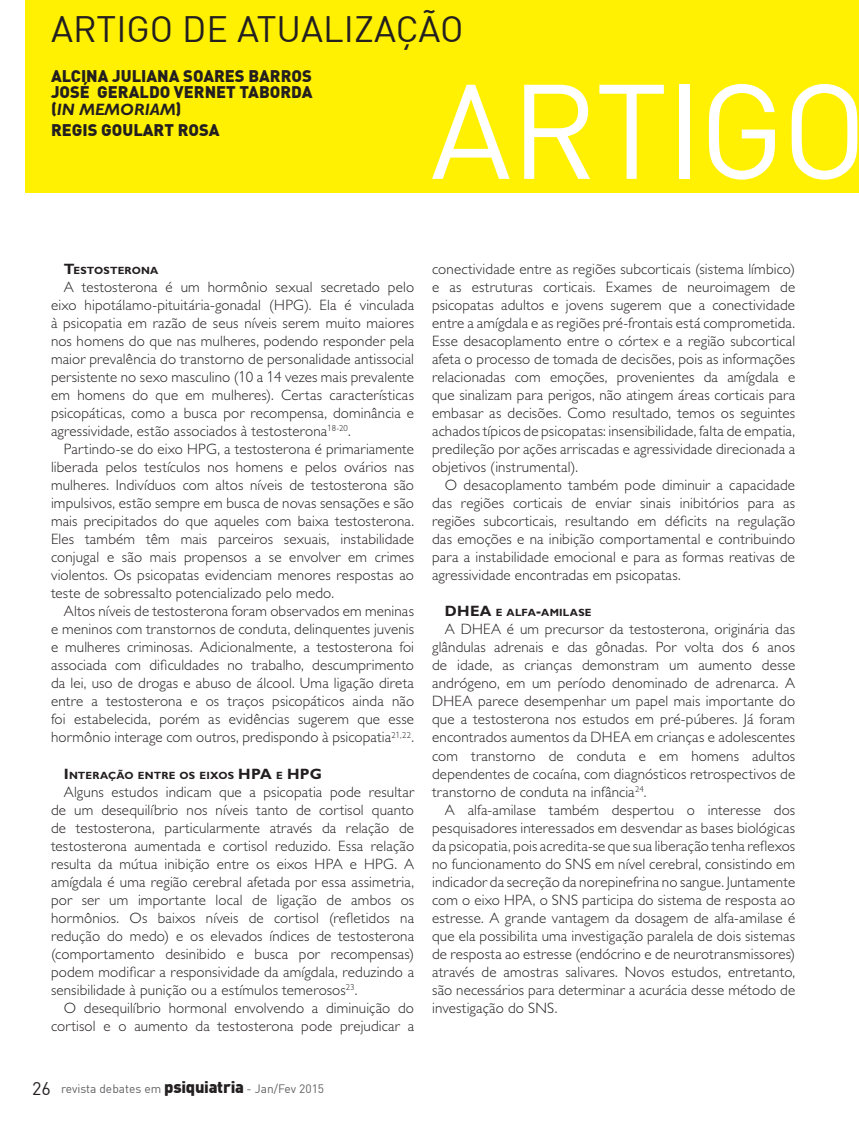
<style>
.page{position:relative;width:859px;height:1132px;background:#fff}
.page>*{position:absolute;margin:0;border:0;box-sizing:border-box;transform-origin:0 0}
.t1{font:132px "DIN";letter-spacing:-.015em;color:#fff}
.t2{font:36px "DIN";color:#231f20}
.t3{font:900 16.5px/16.5px "DIN";color:#231f20}
.t4{font:italic 700 16.5px "Gill Sans Std";color:#231f20}
.t5{font:300 15px/18px "Gill Sans Std";letter-spacing:.01em;color:#231f20;text-align:justify}
.t6{font:12px "DIN";color:#616164}
.t7{font:700 10.5px "Gill Sans Std";letter-spacing:.02em;color:#231f20}
.s1{font-family:"DIN";font-weight:900;font-style:normal}
.s2{font-size:15px}
.s3{font-family:"DIN"}
.s4{font-size:18px;color:#231f20}
.s5{font-weight:900;font-size:16.5px;color:#231f20}
</style>
<div class="page">
<div style="left:26px;top:0;width:833px;height:192px;background:#fff101"></div>
<h2 class="t2" style="left:51px;top:13px;width:414px">ARTIGO DE ATUALIZAÇÃO</h2>
<p class="t3" style="left:51px;top:68px;width:263px">ALCINA JULIANA SOARES BARROS<br>JOSÉ GERALDO VERNET TABORDA</p>
<p class="t4" style="left:51px;top:100px;width:132px"><span class="s1">(</span>IN MEMORIAM<span class="s1">)</span></p>
<p class="t3" style="left:51px;top:122px;width:170px">REGIS GOULART ROSA</p>
<h1 class="t1" style="left:430px;top:72px;width:438px">ARTIGO</h1>
<p class="t7" style="left:64px;top:264px;width:96px"><span class="s2">T</span>ESTOSTERONA</p>
<p class="t5" style="left:51px;top:278px;width:365px;text-indent:13px">A testosterona é um hormônio sexual secretado pelo eixo hipotálamo-pituitária-gonadal (HPG). Ela é vinculada à psicopatia em razão de seus níveis serem muito maiores nos homens do que nas mulheres, podendo responder pela maior prevalência do transtorno de personalidade antissocial persistente no sexo masculino (<span class="s3">1</span>0 a <span class="s3">1</span>4 vezes mais prevalente em homens do que em mulheres). Certas características psicopáticas, como a busca por recompensa, dominância e agressividade, estão associados à testosterona<sup>1</sup><sup>8-20</sup>.</p>
<p class="t5" style="left:51px;top:440px;width:365px;text-indent:13px">Partindo-se do eixo HPG, a testosterona é primariamente liberada pelos testículos nos homens e pelos ovários nas mulheres. Indivíduos com altos níveis de testosterona são impulsivos, estão sempre em busca de novas sensações e são mais precipitados do que aqueles com baixa testosterona.<br>Eles também têm mais parceiros sexuais, instabilidade conjugal e são mais propensos a se envolver em crimes violentos. Os psicopatas evidenciam menores respostas ao teste de sobressalto potencializado pelo medo.</p>
<p class="t5" style="left:51px;top:602px;width:365px;text-indent:13px">Altos níveis de testosterona foram observados em meninas e meninos com transtornos de conduta, delinquentes juvenis e mulheres criminosas. Adicionalmente, a testosterona foi associada com dificuldades no trabalho, descumprimento da lei, uso de drogas e abuso de álcool. Uma ligação direta entre a testosterona e os traços psicopáticos ainda não foi estabelecida, porém as evidências sugerem que esse hormônio interage com outros, predispondo à psicopatia<sup>2</sup><sup>1</sup><sup>,22</sup>.</p>
<p class="t7" style="left:64px;top:768px;width:260px"><span class="s2">I</span>NTERAÇÃO ENTRE OS EIXOS <span class="s2">HPA</span> E <span class="s2">HPG</span></p>
<p class="t5" style="left:51px;top:782px;width:365px;text-indent:13px">Alguns estudos indicam que a psicopatia pode resultar de um desequilíbrio nos níveis tanto de cortisol quanto de testosterona, particularmente através da relação de testosterona aumentada e cortisol reduzido. Essa relação resulta da mútua inibição entre os eixos HPA e HPG. A amígdala é uma região cerebral afetada por essa assimetria, por ser um importante local de ligação de ambos os hormônios. Os baixos níveis de cortisol (refletidos na redução do medo) e os elevados índices de testosterona (comportamento desinibido e busca por recompensas) podem modificar a responsividade da amígdala, reduzindo a sensibilidade à punição ou a estímulos temerosos<sup>23</sup>.</p>
<p class="t5" style="left:51px;top:998px;width:365px;text-align:right">O desequilíbrio hormonal envolvendo a diminuição do cortisol e o aumento da testosterona pode prejudicar a</p>
<p class="t5" style="left:432px;top:260px;width:365px">conectividade entre as regiões subcorticais (sistema límbico) e as estruturas corticais. Exames de neuroimagem de psicopatas adultos e jovens sugerem que a conectividade entre a amígdala e as regiões pré-frontais está comprometida.<br>Esse desacoplamento entre o córtex e a região subcortical afeta o processo de tomada de decisões, pois as informações relacionadas com emoções, provenientes da amígdala e que sinalizam para perigos, não atingem áreas corticais para embasar as decisões. Como resultado, temos os seguintes achados típicos de psicopatas: insensibilidade, falta de empatia, predileção por ações arriscadas e agressividade direcionada a objetivos (instrumental).</p>
<p class="t5" style="left:432px;top:476px;width:365px;text-indent:13px">O desacoplamento também pode diminuir a capacidade das regiões corticais de enviar sinais inibitórios para as regiões subcorticais, resultando em déficits na regulação das emoções e na inibição comportamental e contribuindo para a instabilidade emocional e para as formas reativas de agressividade encontradas em psicopatas.</p>
<p class="t7" style="left:445px;top:606px;width:148px"><span class="s2">DHEA</span> E ALFA<span class="s2">-</span>AMI LASE</p>
<p class="t5" style="left:432px;top:620px;width:365px;text-indent:13px">A DHEA é um precursor da testosterona, originária das glândulas adrenais e das gônadas. Por volta dos 6 anos de idade, as crianças demonstram um aumento desse andrógeno, em um período denominado de adrenarca. A DHEA parece desempenhar um papel mais importante do que a testosterona nos estudos em pré-púberes. Já foram encontrados aumentos da DHEA em crianças e adolescentes com transtorno de conduta e em homens adultos dependentes de cocaína, com diagnósticos retrospectivos de transtorno de conduta na infância<sup>24</sup>.</p>
<p class="t5" style="left:432px;top:800px;width:365px;text-indent:13px">A alfa-amilase também despertou o interesse dos pesquisadores interessados em desvendar as bases biológicas da psicopatia, pois acredita-se que sua liberação tenha reflexos no funcionamento do SNS em nível cerebral, consistindo em indicador da secreção da norepinefrina no sangue. Juntamente com o eixo HPA, o SNS participa do sistema de resposta ao estresse. A grande vantagem da dosagem de alfa-amilase é que ela possibilita uma investigação paralela de dois sistemas de resposta ao estresse (endócrino e de neurotransmissores) através de amostras salivares. Novos estudos, entretanto, são necessários para determinar a acurácia desse método de investigação do SNS.</p>
<p class="t6" style="left:32px;top:1082px;width:293px"><span class="s4">26</span> revista debates em <span class="s5">psiquiatria</span> - Jan/Fev 2015</p>
</div>
